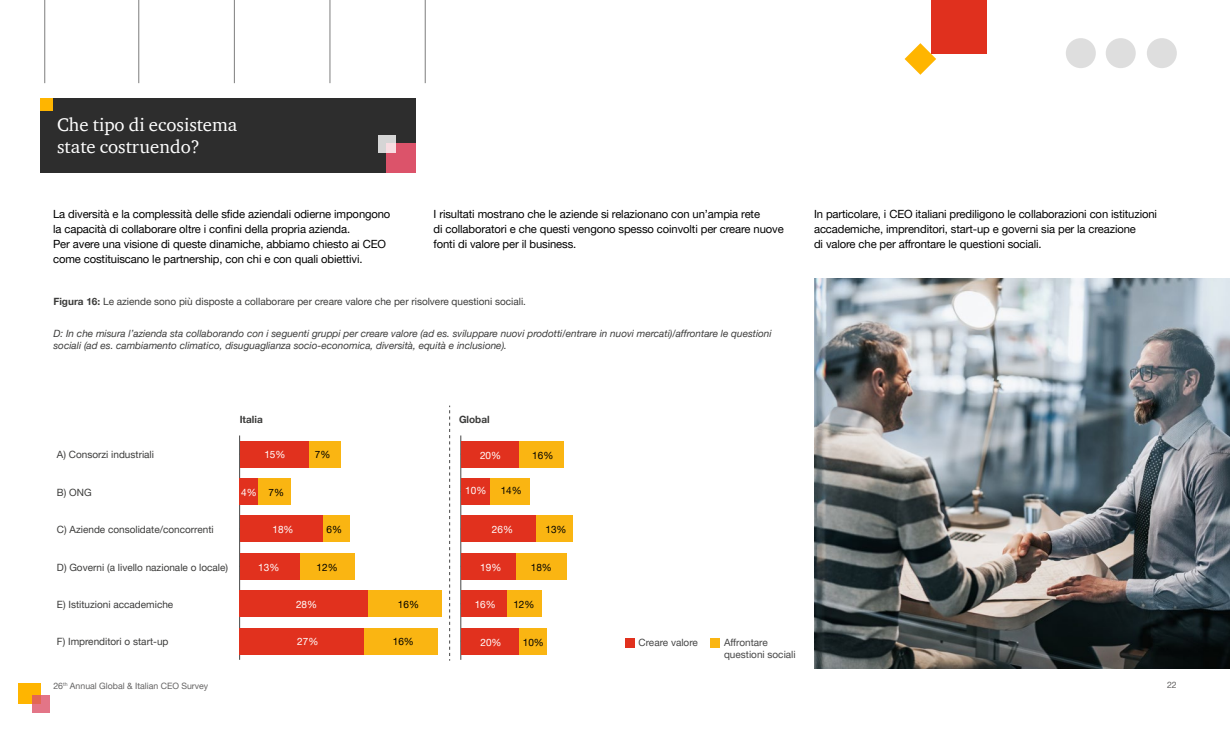
<style>
.page{position:relative;width:1230px;height:735px;background:#fff}
.page>*{position:absolute;margin:0;border:0;box-sizing:border-box;transform-origin:0 0}
.t1{font:18.75px/22.5px "ITC Charter Com";color:#fff}
.t2{font:11.25px/15px "Helvetica Neue LT Pro";letter-spacing:-.01em;color:#000}
.t3{font:italic 10px/12px "Helvetica Neue LT Pro";color:#3c3c3b}
.t4{font:10px "Helvetica Neue LT Pro";color:#3c3c3b}
.t5{font:10px/12px "Helvetica Neue LT Pro";color:#464646}
.t6{font:10px "Helvetica Neue LT Pro";color:#fff}
.t7{font:10px "Helvetica Neue LT Pro";color:#010203}
.t8{font:10px "Helvetica Neue LT Pro";color:#000}
.t9{font:700 10px "Helvetica Neue LT Pro";color:#3c3c3b}
.t10{font:8.75px "Helvetica Neue LT Pro";color:#646363}
.s1{font-weight:700}
.s2{color:#000}
</style>
<div class="page">
<hr style="left:330px;top:0;width:1px;height:83px;background:#7d7d7d">
<hr style="left:425px;top:0;width:1px;height:83px;background:#7d7d7d">
<div style="left:1147px;top:38px;width:30px;height:30px;background:#dedede;border-radius:50%"></div>
<div style="left:1066px;top:38px;width:30px;height:30px;background:#dedede;border-radius:50%"></div>
<div style="left:1106px;top:38px;width:30px;height:30px;background:#dedede;border-radius:50%"></div>
<svg style="left:905px;top:43px;width:31px;height:32px"></svg>
<div style="left:932px;top:0;width:55px;height:54px;background:#e0301e"></div>
<hr style="left:139px;top:0;width:1px;height:83px;background:#7d7d7d">
<hr style="left:45px;top:0;width:1px;height:83px;background:#7d7d7d">
<hr style="left:234px;top:0;width:1px;height:83px;background:#7d7d7d">
<div style="left:19px;top:683px;width:22px;height:21px;background:#ffb500"></div>
<svg style="left:32px;top:695px;width:18px;height:17px"></svg>
<div style="left:41px;top:98px;width:375px;height:75px;background:#2d2d2d"></div>
<div style="left:41px;top:98px;width:12px;height:13px;background:#ffb500"></div>
<div style="left:387px;top:143px;width:29px;height:30px;background:#dc536a"></div>
<svg style="left:379px;top:135px;width:17px;height:18px"></svg>
<hr style="left:239px;top:436px;width:1px;height:224px;background:#464646">
<div style="left:309px;top:441px;width:32px;height:27px;background:#fab512"></div>
<div style="left:258px;top:478px;width:32px;height:27px;background:#fab512"></div>
<div style="left:322px;top:516px;width:28px;height:26px;background:#fab512"></div>
<div style="left:299px;top:553px;width:56px;height:27px;background:#fab512"></div>
<div style="left:368px;top:590px;width:74px;height:27px;background:#fab512"></div>
<div style="left:364px;top:628px;width:73px;height:27px;background:#fab512"></div>
<div style="left:240px;top:441px;width:69px;height:27px;background:#e1311e"></div>
<div style="left:240px;top:478px;width:18px;height:27px;background:#e1311e"></div>
<div style="left:240px;top:516px;width:82px;height:26px;background:#e1311e"></div>
<div style="left:240px;top:553px;width:59px;height:27px;background:#e1311e"></div>
<div style="left:240px;top:590px;width:128px;height:27px;background:#e1311e"></div>
<div style="left:240px;top:628px;width:124px;height:27px;background:#e1311e"></div>
<hr style="left:461px;top:436px;width:1px;height:224px;background:#464646">
<div style="left:518px;top:441px;width:46px;height:27px;background:#fab512"></div>
<div style="left:490px;top:478px;width:40px;height:27px;background:#fab512"></div>
<div style="left:536px;top:516px;width:37px;height:26px;background:#fab512"></div>
<div style="left:515px;top:553px;width:52px;height:27px;background:#fab512"></div>
<div style="left:507px;top:590px;width:34px;height:27px;background:#fab512"></div>
<div style="left:518px;top:628px;width:29px;height:27px;background:#fab512"></div>
<div style="left:461px;top:441px;width:57px;height:27px;background:#e1311e"></div>
<div style="left:461px;top:478px;width:29px;height:27px;background:#e1311e"></div>
<div style="left:461px;top:516px;width:75px;height:26px;background:#e1311e"></div>
<div style="left:461px;top:553px;width:54px;height:27px;background:#e1311e"></div>
<div style="left:461px;top:590px;width:46px;height:27px;background:#e1311e"></div>
<div style="left:461px;top:628px;width:57px;height:27px;background:#e1311e"></div>
<div style="left:710px;top:638px;width:10px;height:10px;background:#fab512"></div>
<div style="left:625px;top:638px;width:10px;height:10px;background:#e1311e"></div>
<svg style="left:449px;top:406px;width:1px;height:255px"></svg>
<img style="left:814px;top:278px;width:416px;height:390px">
<h1 class="t1" style="left:57px;top:113px;width:182px">Che tipo di ecosistema state costruendo?</h1>
<p class="t2" style="left:53px;top:206px;width:339px">La diversità e la complessità delle sfide aziendali odierne impongono la capacità di collaborare oltre i confini della propria azienda.<br>Per avere una visione di queste dinamiche, abbiamo chiesto ai CEO come costituiscano le partnership, con chi e con quali obiettivi.</p>
<p class="t4" style="left:53px;top:295px;width:474px"><span class="s1">Figura 16:</span> Le aziende sono più disposte a collaborare per creare valore che per risolvere questioni sociali.</p>
<p class="t3" style="left:53px;top:327px;width:720px">D: In che misura l’azienda sta collaborando con i seguenti gruppi per creare valore (ad es. sviluppare nuovi prodotti/entrare in nuovi mercati)/affrontare le questioni sociali (ad es. cambiamento climatico, disuguaglianza socio-economica, diversità, equità e inclusione).</p>
<p class="t2" style="left:434px;top:206px;width:352px">I risultati mostrano che le aziende si relazionano con un’ampia rete<br>di collaboratori e che questi vengono spesso coinvolti per creare nuove fonti di valore per il business.</p>
<p class="t2" style="left:814px;top:206px;width:345px">In particolare, i CEO italiani prediligono le collaborazioni con istituzioni accademiche, imprenditori, start-up e governi sia per la creazione<br>di valore che per affrontare le questioni sociali.</p>
<p class="t9" style="left:240px;top:414px;width:25px">Italia</p>
<p class="t9" style="left:459px;top:414px;width:32px">Global</p>
<p class="t4" style="left:57px;top:449px;width:99px">A) Consorzi industriali</p>
<p class="t4" style="left:57px;top:486px;width:36px">B) ONG</p>
<p class="t4" style="left:57px;top:524px;width:158px">C) Aziende consolidate/concorrenti</p>
<p class="t4" style="left:57px;top:561px;width:173px">D) Governi (a livello nazionale o locale)</p>
<p class="t4" style="left:57px;top:598px;width:118px">E) Istituzioni accademiche</p>
<p class="t4" style="left:57px;top:636px;width:113px">F) Imprenditori o start-up</p>
<p class="t6" style="left:264px;top:449px;width:23px">15%</p>
<p class="t8" style="left:315px;top:449px;width:17px">7%</p>
<p class="t6" style="left:480px;top:449px;width:23px">20%</p>
<p class="t7" style="left:532px;top:449px;width:23px">16%</p>
<p class="t6" style="left:465px;top:484px;width:23px">10%</p>
<p class="t7" style="left:501px;top:484px;width:23px">14%</p>
<p class="t6" style="left:492px;top:523px;width:23px">26%</p>
<p class="t7" style="left:546px;top:523px;width:23px">13%</p>
<p class="t6" style="left:480px;top:561px;width:23px">19%</p>
<p class="t7" style="left:531px;top:561px;width:23px">18%</p>
<p class="t6" style="left:475px;top:599px;width:23px">16%</p>
<p class="t7" style="left:513px;top:599px;width:23px">12%</p>
<p class="t6" style="left:480px;top:636px;width:23px">20%</p>
<p class="t7" style="left:523px;top:636px;width:23px">10%</p>
<p class="t5" style="left:639px;top:636px;width:61px">Creare valore</p>
<p class="t5" style="left:724px;top:636px;width:73px">Affrontare questioni sociali</p>
<p class="t6" style="left:241px;top:486px;width:45px">4% <span class="s2">7%</span></p>
<p class="t6" style="left:272px;top:524px;width:23px">18%</p>
<p class="t8" style="left:326px;top:524px;width:17px">6%</p>
<p class="t6" style="left:258px;top:561px;width:23px">13%</p>
<p class="t8" style="left:317px;top:561px;width:23px">12%</p>
<p class="t6" style="left:296px;top:598px;width:23px">28%</p>
<p class="t8" style="left:398px;top:598px;width:23px">16%</p>
<p class="t6" style="left:297px;top:636px;width:23px">27%</p>
<p class="t8" style="left:393px;top:636px;width:23px">16%</p>
<p class="t10" style="left:53px;top:680px;width:157px">26<sup>th</sup> Annual Global &amp; Italian CEO Survey</p>
<p class="t10" style="left:1167px;top:680px;width:11px">22</p>
</div>
